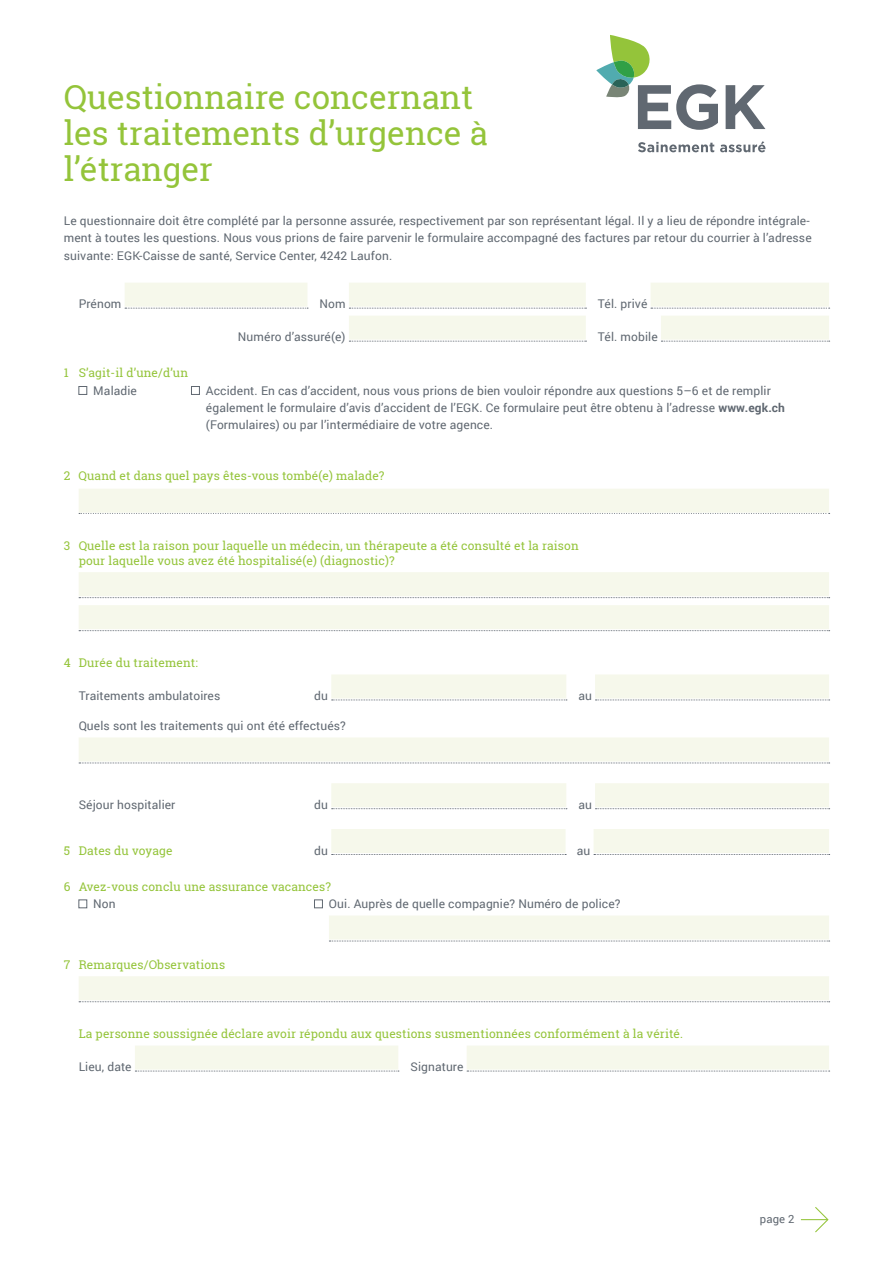
<style>
.page{position:relative;width:893px;height:1263px;background:#fff}
.page>*{position:absolute;margin:0;border:0;box-sizing:border-box;transform-origin:0 0}
.t1{font:33px/36px "Roboto Slab";color:#94c43a}
.t2{font:12px/17.2px "Roboto";letter-spacing:.01em;color:#606871}
.t3{font:12px/15px "Roboto Slab";letter-spacing:.01em;color:#94c43a}
.t4{font:11.25px "Roboto";color:#606871}
.s1{font-weight:700}
</style>
<div class="page">
<svg style="left:125px;top:308px;width:183px;height:1px"></svg>
<svg style="left:349px;top:308px;width:237px;height:1px"></svg>
<svg style="left:651px;top:308px;width:179px;height:1px"></svg>
<svg style="left:349px;top:341px;width:237px;height:1px"></svg>
<svg style="left:661px;top:341px;width:169px;height:1px"></svg>
<svg style="left:79px;top:513px;width:751px;height:1px"></svg>
<svg style="left:79px;top:597px;width:751px;height:1px"></svg>
<svg style="left:79px;top:630px;width:751px;height:1px"></svg>
<svg style="left:332px;top:700px;width:235px;height:1px"></svg>
<svg style="left:595px;top:700px;width:235px;height:1px"></svg>
<svg style="left:79px;top:763px;width:751px;height:1px"></svg>
<svg style="left:332px;top:808px;width:235px;height:1px"></svg>
<svg style="left:595px;top:808px;width:235px;height:1px"></svg>
<svg style="left:332px;top:854px;width:234px;height:1px"></svg>
<svg style="left:594px;top:854px;width:236px;height:1px"></svg>
<svg style="left:329px;top:941px;width:501px;height:1px"></svg>
<svg style="left:79px;top:1001px;width:751px;height:1px"></svg>
<svg style="left:135px;top:1071px;width:264px;height:1px"></svg>
<svg style="left:467px;top:1071px;width:363px;height:1px"></svg>
<div style="left:125px;top:283px;width:182px;height:24px;background:#f6f8eb"></div>
<div style="left:349px;top:283px;width:237px;height:24px;background:#f6f8eb"></div>
<div style="left:651px;top:283px;width:178px;height:24px;background:#f6f8eb"></div>
<div style="left:349px;top:316px;width:237px;height:24px;background:#f6f8eb"></div>
<div style="left:661px;top:316px;width:168px;height:24px;background:#f6f8eb"></div>
<div style="left:79px;top:386px;width:8px;height:9px;border:1px solid #606871"></div>
<div style="left:191px;top:386px;width:9px;height:9px;border:1px solid #606871"></div>
<div style="left:79px;top:489px;width:750px;height:24px;background:#f6f8eb"></div>
<div style="left:79px;top:572px;width:750px;height:24px;background:#f6f8eb"></div>
<div style="left:79px;top:605px;width:750px;height:24px;background:#f6f8eb"></div>
<div style="left:331px;top:674px;width:235px;height:24px;background:#f6f8eb"></div>
<div style="left:595px;top:674px;width:234px;height:24px;background:#f6f8eb"></div>
<div style="left:79px;top:737px;width:750px;height:24px;background:#f6f8eb"></div>
<div style="left:331px;top:783px;width:235px;height:24px;background:#f6f8eb"></div>
<div style="left:595px;top:783px;width:234px;height:24px;background:#f6f8eb"></div>
<div style="left:331px;top:829px;width:235px;height:24px;background:#f6f8eb"></div>
<div style="left:594px;top:829px;width:235px;height:24px;background:#f6f8eb"></div>
<div style="left:79px;top:900px;width:8px;height:8px;border:1px solid #606871"></div>
<div style="left:314px;top:900px;width:9px;height:8px;border:1px solid #606871"></div>
<div style="left:329px;top:915px;width:500px;height:24px;background:#f6f8eb"></div>
<div style="left:79px;top:976px;width:750px;height:24px;background:#f6f8eb"></div>
<div style="left:135px;top:1045px;width:263px;height:24px;background:#f6f8eb"></div>
<div style="left:467px;top:1045px;width:362px;height:24px;background:#f6f8eb"></div>
<svg style="left:638px;top:142px;width:76px;height:10px"></svg>
<svg style="left:720px;top:141px;width:45px;height:11px"></svg>
<svg style="left:596px;top:35px;width:122px;height:95px"></svg>
<svg style="left:726px;top:85px;width:39px;height:44px"></svg>
<svg style="left:801px;top:1207px;width:28px;height:26px"></svg>
<h1 class="t1" style="left:64px;top:78px;width:426px">Questionnaire concernant les traitements d’urgence à l’étranger</h1>
<p class="t2" style="left:64px;top:212px;width:749px">Le questionnaire doit être complété par la personne assurée, respectivement par son représentant légal. Il y a lieu de répondre intégrale&shy;ment à toutes les questions. Nous vous prions de faire parvenir le formulaire accompagné des factures par retour du courrier à l’adresse suivante: EGK-Caisse de santé, Service Center, 4242 Laufon.</p>
<p class="t2" style="left:79px;top:295px;width:44px">Prénom</p>
<p class="t2" style="left:320px;top:295px;width:28px">Nom</p>
<p class="t2" style="left:598px;top:295px;width:51px">Tél. privé</p>
<p class="t2" style="left:238px;top:328px;width:109px">Numéro d’assuré(e)</p>
<p class="t2" style="left:598px;top:328px;width:61px">Tél. mobile</p>
<p class="t3" style="left:64px;top:365px;width:126px">1 S’agit-il d’une/d’un</p>
<p class="t2" style="left:93px;top:381px;width:45px">Maladie</p>
<p class="t2" style="left:206px;top:381px;width:581px">Accident. En cas d’accident, nous vous prions de bien vouloir répondre aux questions 5–6 et de remplir également le formulaire d’avis d’accident de l’EGK. Ce formulaire peut être obtenu à l’adresse <span class="s1">www.egk.ch </span>(Formulaires) ou par l’intermédiaire de votre agence.</p>
<p class="t3" style="left:64px;top:468px;width:322px">2 Quand et dans quel pays êtes-vous tombé(e) malade?</p>
<p class="t3" style="left:79px;top:538px;width:502px;text-indent:-15px">3 Quelle est la raison pour laquelle un médecin, un thérapeute a été consulté et la raison pour laquelle vous avez été hospitalisé(e) (diagnostic)?</p>
<p class="t3" style="left:64px;top:655px;width:136px">4 Durée du traitement:</p>
<p class="t2" style="left:79px;top:687px;width:143px">Traitements ambulatoires</p>
<p class="t2" style="left:314px;top:687px;width:15px">du</p>
<p class="t2" style="left:578px;top:687px;width:15px">au</p>
<p class="t2" style="left:79px;top:717px;width:269px">Quels sont les traitements qui ont été effectués?</p>
<p class="t2" style="left:79px;top:795px;width:98px">Séjour hospitalier</p>
<p class="t2" style="left:314px;top:795px;width:15px">du</p>
<p class="t2" style="left:578px;top:795px;width:15px">au</p>
<p class="t3" style="left:64px;top:842px;width:110px">5 Dates du voyage</p>
<p class="t2" style="left:314px;top:841px;width:15px">du</p>
<p class="t2" style="left:577px;top:841px;width:15px">au</p>
<p class="t3" style="left:64px;top:879px;width:269px">6 Avez-vous conclu une assurance vacances?</p>
<p class="t2" style="left:93px;top:895px;width:24px">Non</p>
<p class="t2" style="left:329px;top:895px;width:293px">Oui. Auprès de quelle compagnie? Numéro de police?</p>
<p class="t3" style="left:64px;top:957px;width:163px">7 Remarques/Observations</p>
<p class="t3" style="left:79px;top:1026px;width:606px">La personne soussignée déclare avoir répondu aux questions susmentionnées conformément à la vérité.</p>
<p class="t2" style="left:79px;top:1058px;width:55px">Lieu, date</p>
<p class="t2" style="left:410px;top:1058px;width:55px">Signature</p>
<p class="t4" style="left:760px;top:1211px;width:36px">page 2</p>
</div>
